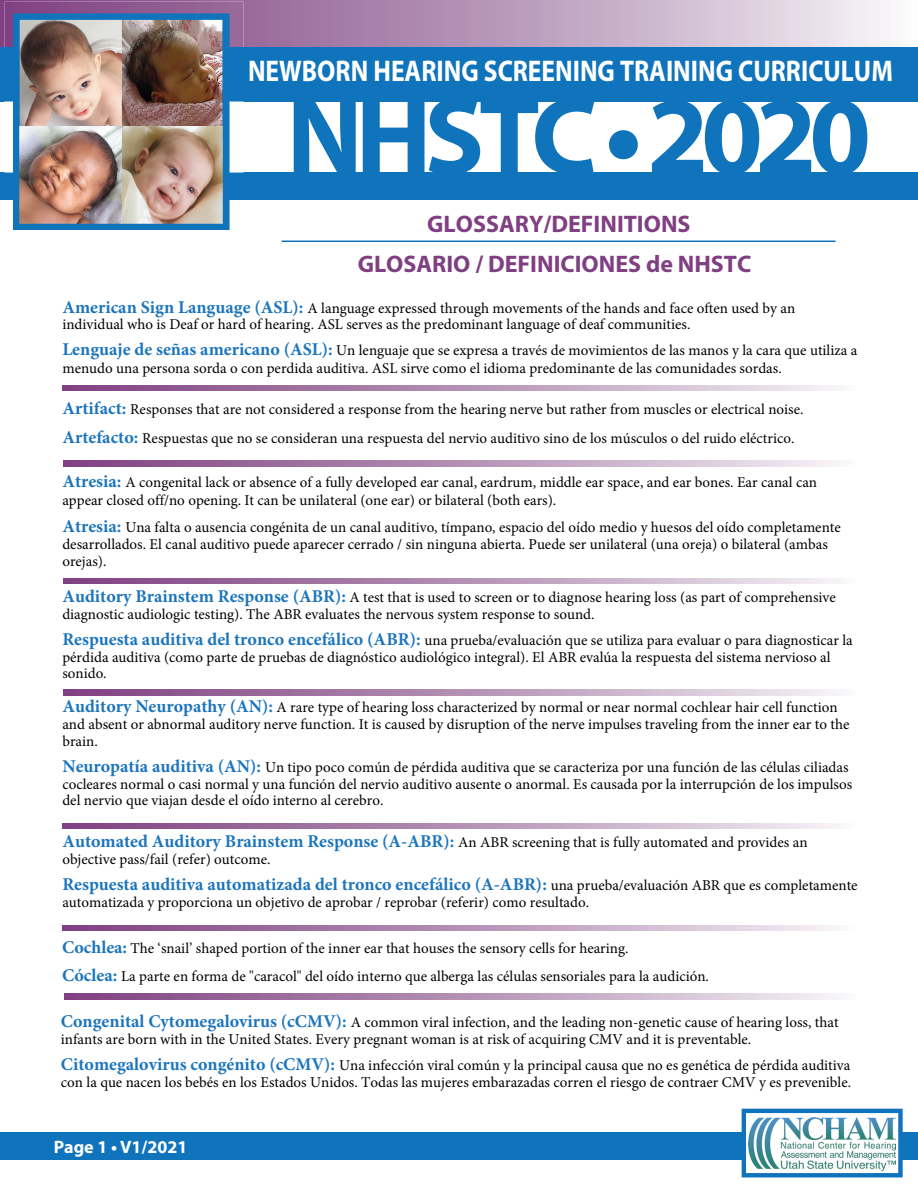
<style>
.page{position:relative;width:918px;height:1188px;background:#fff}
.page>*{position:absolute;margin:0;border:0;box-sizing:border-box;transform-origin:0 0}
.t1{font:700 111px "Myriad Pro";letter-spacing:-.07em;color:#1074bc}
.t2{font:700 30px "Myriad Pro";color:#fff;scale:.85 1}
.Head_1{font:700 24px/39.5px "Myriad Pro";color:#813f83;text-align:center}
.t3{font:700 18px "Minion Pro";color:#1c75bc}
.t4{font:700 18px "Myriad Pro";color:#fff}
.t5{font:15px/17px "Minion Pro";color:#000}
.s1{font-weight:700;font-size:18px;color:#1c75bc}
.s2{font-weight:400;font-size:15px;color:#000}
</style>
<div class="page">
<svg style="left:0;top:0;width:890px;height:47px;background:#c2a7c3"></svg>
<div style="left:0;top:1133px;width:918px;height:27px;background:#1074bc"></div>
<svg style="left:742px;top:1109px;width:161px;height:68px"></svg>
<img style="left:748px;top:1118px;width:147px;height:52px">
<div style="left:0;top:173px;width:918px;height:27px;background:#1074bc"></div>
<div style="left:0;top:47px;width:918px;height:54px;background:#1074bc"></div>
<img style="left:4px;top:2px;width:240px;height:228px">
<img style="left:4px;top:173px;width:240px;height:27px">
<img style="left:13px;top:14px;width:216px;height:216px">
<hr style="left:282px;top:241px;width:554px;height:1px;background:#1074bc">
<svg style="left:63px;top:385px;width:775px;height:6px;background:#b593b6"></svg>
<svg style="left:63px;top:461px;width:775px;height:5px;background:#b593b6"></svg>
<svg style="left:64px;top:578px;width:775px;height:6px;background:#b593b6"></svg>
<svg style="left:64px;top:690px;width:775px;height:6px;background:#b593b6"></svg>
<svg style="left:63px;top:823px;width:774px;height:6px;background:#b593b6"></svg>
<svg style="left:64px;top:994px;width:775px;height:6px;background:#b593b6"></svg>
<svg style="left:63px;top:925px;width:774px;height:6px;background:#b593b6"></svg>
<h2 class="t2" style="left:248px;top:52px;width:760px">NEWBORN HEARING SCREENING TRAINING CURRICULUM</h2>
<h1 class="t1" style="left:286px;top:64px;width:586px">NHSTC• 2020</h1>
<p class="Head_1" style="left:358px;top:204px;width:395px">GLOSSARY/DEFINITIONS<br>GLOSARIO / DEFINICIONES de NHSTC</p>
<p class="t5" style="left:62px;top:300px;width:734px;line-height:16.4px"><span class="s1">American Sign Language (ASL):</span> A language expressed through movements of the hands and face often used by an individual who is Deaf or hard of hearing. ASL serves as the predominant language of deaf communities.</p>
<p class="t5" style="left:62px;top:341px;width:796px;line-height:18px"><span class="s1">Lenguaje de señas americano (ASL):</span> Un lenguaje que se expresa a través de movimientos de las manos y la cara que utiliza a menudo una persona sorda o con perdida auditiva. ASL sirve como el idioma predominante de las comunidades sordas.</p>
<p class="t5" style="left:62px;top:395px;width:743px;line-height:28.8px"><span class="s1">Artifact:</span> Responses that are not considered a response from the hearing nerve but rather from muscles or electrical noise.<br><span class="s1">Artefacto:</span> Respuestas que no se consideran una respuesta del nervio auditivo sino de los músculos o del ruido eléctrico.</p>
<p class="t5" style="left:62px;top:474px;width:756px;line-height:17.7px"><span class="s1">Atresia:</span> A congenital lack or absence of a fully developed ear canal, eardrum, middle ear space, and ear bones. Ear canal can appear closed off/no opening. It can be unilateral (one ear) or bilateral (both ears).</p>
<p class="t5" style="left:62px;top:519px;width:780px"><span class="s1">Atresia:</span> Una falta o ausencia congénita de un canal auditivo, tímpano, espacio del oído medio y huesos del oído completamente desarrollados. El canal auditivo puede aparecer cerrado / sin ninguna abierta. Puede ser unilateral (una oreja) o bilateral (ambas orejas).</p>
<p class="t5" style="left:62px;top:589px;width:775px"><span class="s1">Auditory Brainstem Response (ABR):</span> A test that is used to screen or to diagnose hearing loss (as part of comprehensive diagnostic audiologic testing). The ABR evaluates the nervous system response to sound.</p>
<p class="t5" style="left:62px;top:631px;width:792px"><span class="s1">Respuesta auditiva del tronco encefálico (ABR):</span> una prueba/evaluación que se utiliza para evaluar o para diagnosticar la pérdida auditiva (como parte de pruebas de diagnóstico audiológico integral). El ABR evalúa la respuesta del sistema nervioso al sonido.</p>
<p class="t5" style="left:62px;top:699px;width:789px"><span class="s1">Auditory Neuropathy (AN):</span> A rare type of hearing loss characterized by normal or near normal cochlear hair cell function and absent or abnormal auditory nerve function. It is caused by disruption of the nerve impulses traveling from the inner ear to the brain.</p>
<p class="t5" style="left:62px;top:758px;width:791px"><span class="s1">Neuropatía auditiva (AN):</span> Un tipo poco común de pérdida auditiva que se caracteriza por una función de las células ciliadas cocleares normal o casi normal y una función del nervio auditivo ausente o anormal. Es causada por la interrupción de los impulsos del nervio que viajan desde el oído interno al cerebro.</p>
<p class="t5" style="left:62px;top:834px;width:747px"><span class="s1">Automated Auditory Brainstem Response (A-ABR):</span> An ABR screening that is fully automated and provides an objective pass/fail (refer) outcome.</p>
<p class="t3" style="left:62px;top:872px;width:797px">Respuesta auditiva automatizada del tronco encefálico (A-ABR): <span class="s2">una prueba/evaluación ABR que es completamente</span></p>
<p class="t5" style="left:62px;top:894px;width:528px">automatizada y proporciona un objetivo de aprobar / reprobar (referir) como resultado.</p>
<p class="t5" style="left:62px;top:935px;width:648px;line-height:27.3px"><span class="s1">Cochlea:</span> The ‘snail’ shaped portion of the inner ear that houses the sensory cells for hearing.<br><span class="s1">Cóclea:</span> La parte en forma de "caracol" del oído interno que alberga las células sensoriales para la audición.</p>
<p class="t5" style="left:61px;top:1014px;width:779px"><span class="s1">Congenital Cytomegalovirus (cCMV):</span> A common viral infection, and the leading non-genetic cause of hearing loss, that infants are born with in the United States. Every pregnant woman is at risk of acquiring CMV and it is preventable.</p>
<p class="t5" style="left:61px;top:1056px;width:792px;line-height:17.7px"><span class="s1">Citomegalovirus congénito (cCMV):</span> Una infección viral común y la principal causa que no es genética de pérdida auditiva con la que nacen los bebés en los Estados Unidos. Todas las mujeres embarazadas corren el riesgo de contraer CMV y es prevenible.</p>
<p class="t4" style="left:54px;top:1135px;width:135px">Page 1 • V1/2021</p>
</div>
